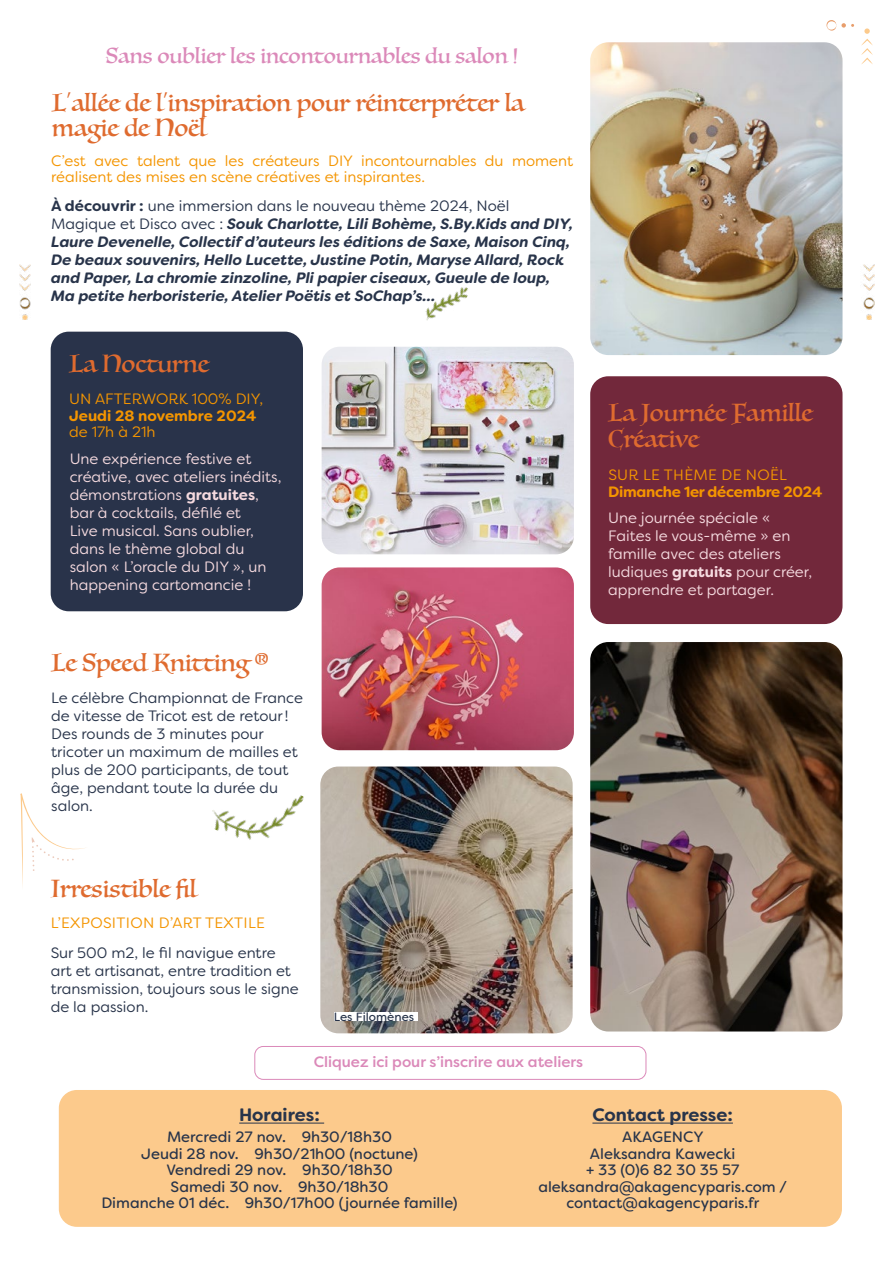
<style>
.page{position:relative;width:893px;height:1263px;background:#fff}
.page>*{position:absolute;margin:0;border:0;box-sizing:border-box;transform-origin:0 0}
.t1{font:24px/25.5px "Luminari";color:#df6b2f}
.t2{font:21px "Luminari";color:#db89b9}
.t3{font:700 18px "Filson Soft";color:#28344a}
.t4{font:italic 700 15px/18px "Filson Soft";color:#28344a}
.t5{font:15px/18px "Filson Soft";color:#f5dadf}
.t6{font:15px/18px "Filson Soft";color:#28344a}
.t7{font:15px/16.5px "Filson Soft";color:#28344a;text-align:center}
.t8{font:15px/16.5px "Filson Soft";color:#f49500}
.t9{font:15px "Filson Soft";letter-spacing:.02em;color:#f49500}
.t10{font:500 15px "Filson Pro";color:#db89b9}
.t11{font:700 15px "Filson Soft";letter-spacing:-.02em;color:#f49500}
.t12{font:700 15px "Filson Soft";color:#f49500}
.t13{font:12px "Filson Soft";color:#28344a}
.s1{font-style:normal}
.s2{font-weight:400;font-style:normal}
.s3{font-weight:700}
</style>
<div class="page">
<div style="left:59px;top:1090px;width:783px;height:137px;background:#fcca8c;border-radius:18px"></div>
<div style="left:51px;top:332px;width:252px;height:279px;background:#29334a;border-radius:18px"></div>
<div style="left:590px;top:376px;width:252px;height:248px;background:#72283b;border-radius:18px"></div>
<svg style="left:21px;top:794px;width:64px;height:92px"></svg>
<hr style="left:592px;top:1123px;width:141px;height:1px;background:#28344a">
<hr style="left:239px;top:1123px;width:85px;height:1px;background:#28344a">
<img style="left:19px;top:265px;width:855px;height:54px">
<svg style="left:861px;top:28px;width:12px;height:36px"></svg>
<svg style="left:826px;top:20px;width:28px;height:11px"></svg>
<img style="left:322px;top:347px;width:252px;height:207px">
<img style="left:322px;top:567px;width:252px;height:183px">
<img style="left:320px;top:766px;width:253px;height:267px">
<img style="left:590px;top:642px;width:252px;height:389px">
<div style="left:254px;top:1046px;width:392px;height:34px;border:1px solid #db89b9;border-radius:9px"></div>
<img style="left:590px;top:42px;width:252px;height:313px">
<img style="left:212px;top:795px;width:92px;height:45px">
<img style="left:422px;top:276px;width:49px;height:45px">
<div style="left:334px;top:1012px;width:84px;height:9px;background:#fff"></div>
<h2 class="t2" style="left:106px;top:38px;width:414px">Sans oublier les incontournables du salon !</h2>
<h1 class="t1" style="left:52px;top:89px;width:474px">L’allée de l’inspiration pour réinterpréter la magie de Noël</h1>
<p class="t8" style="left:51px;top:152px;width:523px">C’est avec talent que les créateurs DIY incontournables du moment réalisent des mises en scène créatives et inspirantes.</p>
<p class="t4" style="left:51px;top:196px;width:523px"><span class="s1">À découvrir :</span> <span class="s2">une immersion dans le nouveau thème 2024, Noël Magique et Disco avec :</span> Souk Charlotte, Lili Bohème, S.By.Kids and DIY, Laure Devenelle, Collectif d’auteurs les éditions de Saxe, Maison Cinq, De beaux souvenirs, Hello Lucette, Justine Potin, Maryse Allard, Rock and Paper, La chromie zinzoline, Pli papier ciseaux, Gueule de loup, Ma petite herboristerie, Atelier Poëtis et SoChap’s…</p>
<h1 class="t1" style="left:69px;top:351px;width:141px">La Nocturne</h1>
<p class="t8" style="left:69px;top:390px;width:195px">UN AFTERWORK 100% DIY,</p>
<p class="t12" style="left:69px;top:406px;width:189px">Jeudi 28 novembre 2024</p>
<p class="t8" style="left:69px;top:423px;width:88px">de 17h à 21h</p>
<p class="t5" style="left:70px;top:449px;width:213px">Une expérience festive et créative, avec ateliers inédits, démonstrations <span class="s3">gratuites</span>, bar à cocktails, défilé et<br>Live musical. Sans oublier, dans le thème global du salon « L’oracle du DIY », un happening cartomancie !</p>
<h1 class="t1" style="left:51px;top:650px;width:219px">Le Speed Knitting ®</h1>
<p class="t6" style="left:51px;top:688px;width:253px">Le célèbre Championnat de France de vitesse de Tricot est de retour !<br>Des rounds de 3 minutes pour tricoter un maximum de mailles et plus de 200 participants, de tout âge, pendant toute la durée du salon.</p>
<h1 class="t1" style="left:608px;top:400px;width:206px">La Journée Famille<br>Créative</h1>
<p class="t9" style="left:608px;top:466px;width:180px">SUR LE THÈME DE NOËL</p>
<p class="t11" style="left:608px;top:482px;width:216px">Dimanche 1er décembre 2024</p>
<p class="t5" style="left:608px;top:509px;width:206px">Une journée spéciale «<br>Faites le vous-même » en famille avec des ateliers ludiques <span class="s3">gratuits</span> pour créer, apprendre et partager.</p>
<h1 class="t1" style="left:51px;top:876px;width:147px">Irresistible fil</h1>
<p class="t9" style="left:51px;top:913px;width:216px">L’EXPOSITION D’ART TEXTILE</p>
<p class="t6" style="left:51px;top:944px;width:250px">Sur 500 m2, le fil navigue entre art et artisanat, entre tradition et transmission, toujours sous le signe de la passion.</p>
<p class="t13" style="left:334px;top:1009px;width:82px">Les Filomènes</p>
<p class="t10" style="left:314px;top:1051px;width:271px">Cliquez ici pour s’inscrire aux ateliers</p>
<p class="t3" style="left:239px;top:1103px;width:82px">Horaires:</p>
<p class="t7" style="left:101px;top:1129px;width:358px">Mercredi 27 nov. 9h30/18h30<br>Jeudi 28 nov. 9h30/21h00 (noctune)<br>Vendredi 29 nov. 9h30/18h30<br>Samedi 30 nov. 9h30/18h30<br>Dimanche 01 déc. 9h30/17h00 (journée famille)</p>
<p class="t3" style="left:592px;top:1103px;width:142px">Contact presse:</p>
<p class="t7" style="left:538px;top:1129px;width:250px">AKAGENCY<br>Aleksandra Kawecki<br>+ 33 (0)6 82 30 35 57 aleksandra@akagencyparis.com / contact@akagencyparis.fr</p>
</div>
